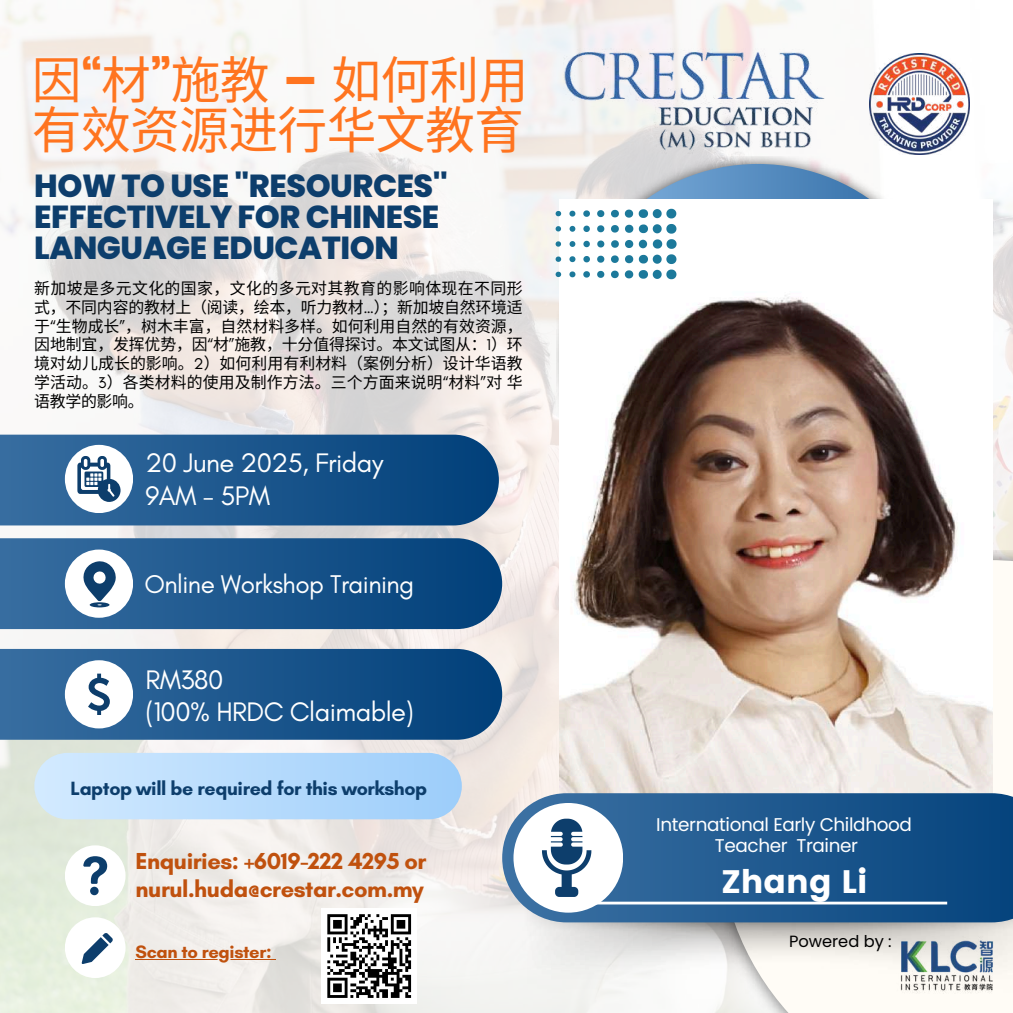
<style>
.page{position:relative;width:1013px;height:1013px;background:#fff}
.page>*{position:absolute;margin:0;border:0;box-sizing:border-box;transform-origin:0 0}
.t1{font:49.88px/49.2px "Noto Sans CJ Ksc";letter-spacing:-.015em;color:#ff741f}
.t2{font:32.5px "Poppins";color:#fff}
.t3{font:800 31.88px/31px "Poppins";letter-spacing:-.015em;color:#0d3e6c}
.t4{font:27.38px/31.9px "Glacial Indifference";letter-spacing:-.02em;color:#fff}
.t5{font:26.12px "Glacial Indifference";letter-spacing:-.02em;color:#fff}
.t6{font:700 23.62px/28.1px "Glacial Indifference";letter-spacing:-.02em;color:#c0510e}
.t7{font:700 19.5px "Glacial Indifference";letter-spacing:-.02em;color:#0d3e6c}
.t8{font:18.38px/21.5px "Poppins";letter-spacing:-.02em;color:#fff;text-align:center}
.t9{font:700 18.38px "Glacial Indifference";letter-spacing:-.02em;color:#c0510e}
.t10{font:16.25px "Poppins";color:#000}
.t11{font:15.88px/18.8px "Noto Sans CJ Ksc";letter-spacing:.005em;color:#000;text-align:justify}
.s1{font-family:"Poppins"}
.s2{font-family:"Glacial Indifference"}
</style>
<div class="page">
<img style="left:0;top:0;width:1012px;height:1012px">
<div style="left:718px;top:560px;width:294px;height:452px;background:#fffcf6"></div>
<img style="left:556px;top:157px;width:403px;height:403px">
<svg style="left:563px;top:164px;width:389px;height:389px;background:#578dc0"></svg>
<svg style="left:0;top:538px;width:502px;height:91px;background:#20598e"></svg>
<img style="left:559px;top:199px;width:433px;height:594px">
<img style="left:522px;top:922px;width:490px;height:70px">
<svg style="left:502px;top:793px;width:510px;height:129px;background:#255d90"></svg>
<div style="left:513px;top:803px;width:110px;height:109px;background:#fff;border-radius:50%"></div>
<svg style="left:542px;top:818px;width:49px;height:79px"></svg>
<hr style="left:588px;top:901px;width:359px;height:3px;background:#fff">
<svg style="left:0;top:434px;width:499px;height:91px;background:#215a8e"></svg>
<div style="left:34px;top:753px;width:428px;height:66px;background:linear-gradient(to right,#d3eaff,#9dcdfa);border-radius:33px"></div>
<div style="left:65px;top:445px;width:68px;height:68px;background:#fff;border-radius:50%"></div>
<div style="left:65px;top:549px;width:68px;height:68px;background:#fff;border-radius:50%"></div>
<div style="left:65px;top:845px;width:61px;height:61px;background:#fff;border-radius:50%"></div>
<svg style="left:83px;top:561px;width:33px;height:46px"></svg>
<svg style="left:77px;top:456px;width:43px;height:46px"></svg>
<svg style="left:555px;top:211px;width:6px;height:5px"></svg>
<svg style="left:569px;top:211px;width:6px;height:5px"></svg>
<svg style="left:583px;top:210px;width:7px;height:7px"></svg>
<svg style="left:597px;top:210px;width:7px;height:7px"></svg>
<svg style="left:611px;top:210px;width:8px;height:7px"></svg>
<svg style="left:625px;top:209px;width:51px;height:9px"></svg>
<svg style="left:555px;top:226px;width:6px;height:5px"></svg>
<svg style="left:569px;top:226px;width:6px;height:6px"></svg>
<svg style="left:583px;top:225px;width:7px;height:7px"></svg>
<svg style="left:597px;top:225px;width:7px;height:7px"></svg>
<svg style="left:611px;top:225px;width:8px;height:7px"></svg>
<svg style="left:555px;top:241px;width:6px;height:6px"></svg>
<svg style="left:569px;top:241px;width:6px;height:6px"></svg>
<svg style="left:583px;top:241px;width:7px;height:6px"></svg>
<svg style="left:597px;top:240px;width:7px;height:7px"></svg>
<svg style="left:611px;top:240px;width:8px;height:8px"></svg>
<svg style="left:555px;top:256px;width:6px;height:6px"></svg>
<svg style="left:569px;top:256px;width:6px;height:6px"></svg>
<svg style="left:583px;top:256px;width:7px;height:6px"></svg>
<svg style="left:597px;top:256px;width:7px;height:7px"></svg>
<svg style="left:611px;top:255px;width:7px;height:8px"></svg>
<svg style="left:555px;top:272px;width:6px;height:5px"></svg>
<svg style="left:569px;top:271px;width:6px;height:6px"></svg>
<svg style="left:583px;top:271px;width:7px;height:6px"></svg>
<svg style="left:597px;top:271px;width:7px;height:7px"></svg>
<svg style="left:611px;top:270px;width:7px;height:8px"></svg>
<svg style="left:625px;top:224px;width:51px;height:55px"></svg>
<svg style="left:0;top:649px;width:502px;height:90px;background:#1f588e"></svg>
<div style="left:65px;top:660px;width:68px;height:68px;background:#fff;border-radius:50%"></div>
<svg style="left:88px;top:673px;width:22px;height:41px"></svg>
<img style="left:563px;top:43px;width:267px;height:111px">
<img style="left:869px;top:54px;width:100px;height:100px">
<svg style="left:83px;top:856px;width:24px;height:39px"></svg>
<div style="left:65px;top:917px;width:61px;height:61px;background:#fff;border-radius:50%"></div>
<svg style="left:82px;top:933px;width:31px;height:30px"></svg>
<img style="left:896px;top:936px;width:101px;height:57px">
<hr style="left:136px;top:958px;width:135px;height:1px;background:#c0510e">
<div style="left:321px;top:908px;width:96px;height:95px;background:#fff"></div>
<svg style="left:327px;top:914px;width:85px;height:84px"></svg>
<h1 class="t1" style="left:32px;top:53px;width:493px">因<span class="s1">“</span>材<span class="s1">”</span>施教 <span class="s1">–</span> 如何利用有效资源进行华文教育</h1>
<h3 class="t3" style="left:34px;top:170px;width:415px">HOW TO USE ''RESOURCES''<br>EFFECTIVELY FOR CHINESE<br>LANGUAGE EDUCATION</h3>
<p class="t11" style="left:34px;top:278px;width:490px">新加坡是多元文化的国家，文化的多元对其教育的影响体现在不同形式，不同内容的教材上（阅读，绘本，听力教材<span class="s2">…</span>）；新加坡自然环境适于<span class="s2">“</span>生物成长<span class="s2">”</span>，树木丰富，自然材料多样。如何利用自然的有效资源，因地制宜，发挥优势，因<span class="s2">“</span>材<span class="s2">”</span>施教，十分值得探讨。本文试图从：<span class="s2">1</span>）环境对幼儿成长的影响。<span class="s2">2</span>）如何利用有利材料（案例分析）设计华语教学活动。<span class="s2">3</span>）各类材料的使用及制作方法。三个方面来说明<span class="s2">“</span>材料<span class="s2">”</span>对华语教学的影响。</p>
<h3 class="t4" style="left:145px;top:446px;width:239px;line-height:32.6px">20 June 2025, Friday<br>9AM - 5PM</h3>
<h3 class="t5" style="left:144px;top:567px;width:271px">Online Workshop Training</h3>
<h3 class="t4" style="left:145px;top:663px;width:270px">RM380<br>(100% HRDC Claimable)</h3>
<p class="t7" style="left:70px;top:776px;width:358px">Laptop will be required for this workshop</p>
<h3 class="t6" style="left:136px;top:846px;width:292px">Enquiries: +6019-222 4295 or nurul.huda@crestar.com.my</h3>
<p class="t9" style="left:136px;top:940px;width:137px">Scan to register:</p>
<p class="t8" style="left:656px;top:813px;width:257px">International Early Childhood<br>Teacher Trainer</p>
<h2 class="t2" style="left:721px;top:863px;width:147px">Zhang Li</h2>
<p class="t10" style="left:789px;top:930px;width:104px">Powered by :</p>
</div>
